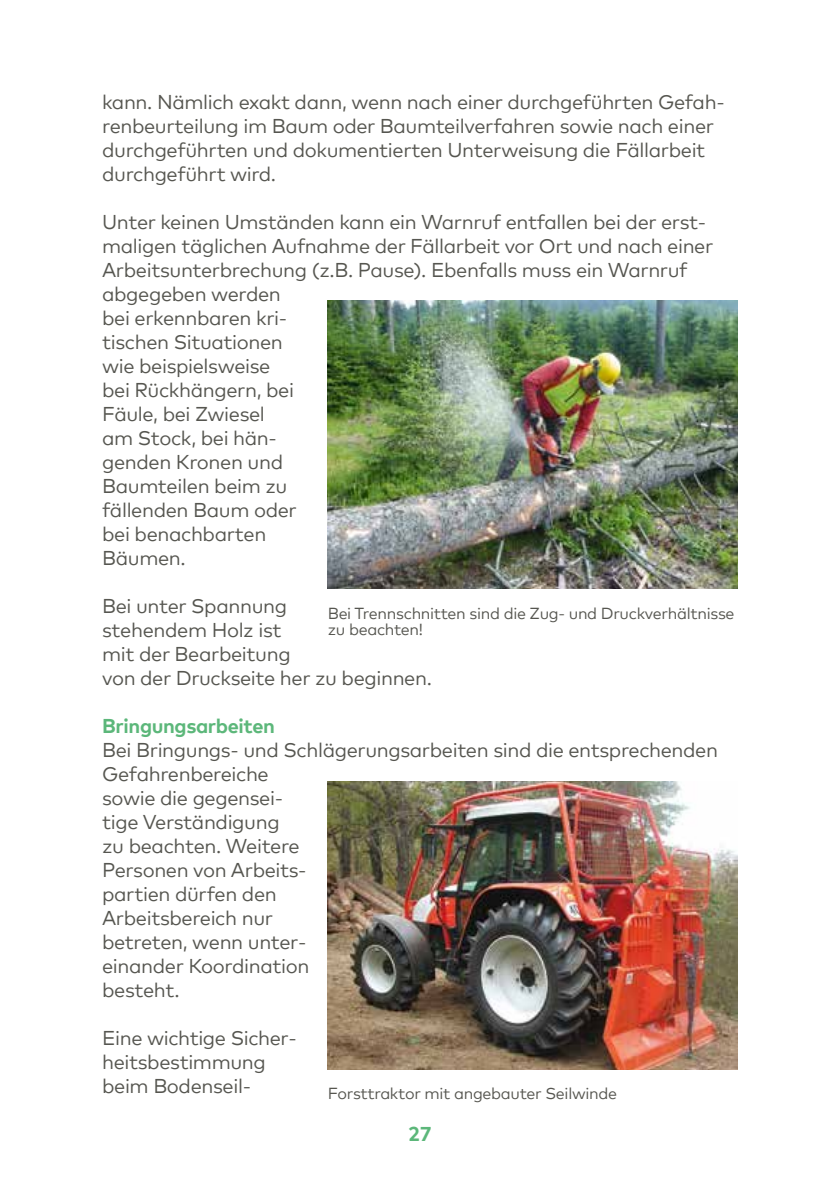
<style>
.page{position:relative;width:840px;height:1191px;background:#fff}
.page>*{position:absolute;margin:0;border:0;box-sizing:border-box;transform-origin:0 0}
.t1{font:20px/24px "Mark Offc Pro";letter-spacing:-.02em;color:#565650}
.t2{font:700 20px "Mark Offc Pro";letter-spacing:-.02em;color:#5cb77a}
.t3{font:16px/16px "Mark Offc Pro";letter-spacing:-.02em;color:#565650}
</style>
<div class="page">
<img style="left:327px;top:301px;width:410px;height:288px">
<img style="left:327px;top:781px;width:410px;height:288px">
<p class="t1" style="left:102px;top:88px;width:623px">kann. Nämlich exakt dann, wenn nach einer durchgeführten Gefah&shy;renbeurteilung im Baum oder Baumteilverfahren sowie nach einer durchgeführten und dokumentierten Unterweisung die Fällarbeit durchgeführt wird.</p>
<p class="t1" style="left:102px;top:208px;width:612px">Unter keinen Umständen kann ein Warnruf entfallen bei der erst&shy;maligen täglichen Aufnahme der Fällarbeit vor Ort und nach einer<br>Arbeitsunterbrechung (z.B. Pause). Ebenfalls muss ein Warnruf abgegeben werden<br>bei erkennbaren kri-<br>tischen Situationen<br>wie beispielsweise<br>bei Rückhängern, bei<br>Fäule, bei Zwiesel<br>am Stock, bei hän-<br>genden Kronen und<br>Baumteilen beim zu<br>fällenden Baum oder<br>bei benachbarten<br>Bäumen.</p>
<p class="t1" style="left:102px;top:592px;width:331px">Bei unter Spannung<br>stehendem Holz ist<br>mit der Bearbeitung<br>von der Druckseite her zu beginnen.</p>
<p class="t2" style="left:102px;top:711px;width:174px">Bringungsarbeiten</p>
<p class="t1" style="left:102px;top:736px;width:617px">Bei Bringungs- und Schlägerungsarbeiten sind die entsprechenden<br>Gefahrenbereiche<br>sowie die gegensei-<br>tige Verständigung<br>zu beachten. Weitere<br>Personen von Arbeits-<br>partien dürfen den<br>Arbeitsbereich nur<br>betreten, wenn unter-<br>einander Koordination<br>besteht.</p>
<p class="t1" style="left:102px;top:1024px;width:196px">Eine wichtige Sicher&shy;heitsbestimmung beim Bodenseil-</p>
<p class="t3" style="left:327px;top:603px;width:408px">Bei Trennschnitten sind die Zug- und Druckverhältnisse zu beachten!</p>
<p class="t3" style="left:327px;top:1084px;width:291px">Forsttraktor mit angebauter Seilwinde</p>
<p class="t2" style="left:408px;top:1119px;width:25px">27</p>
</div>
